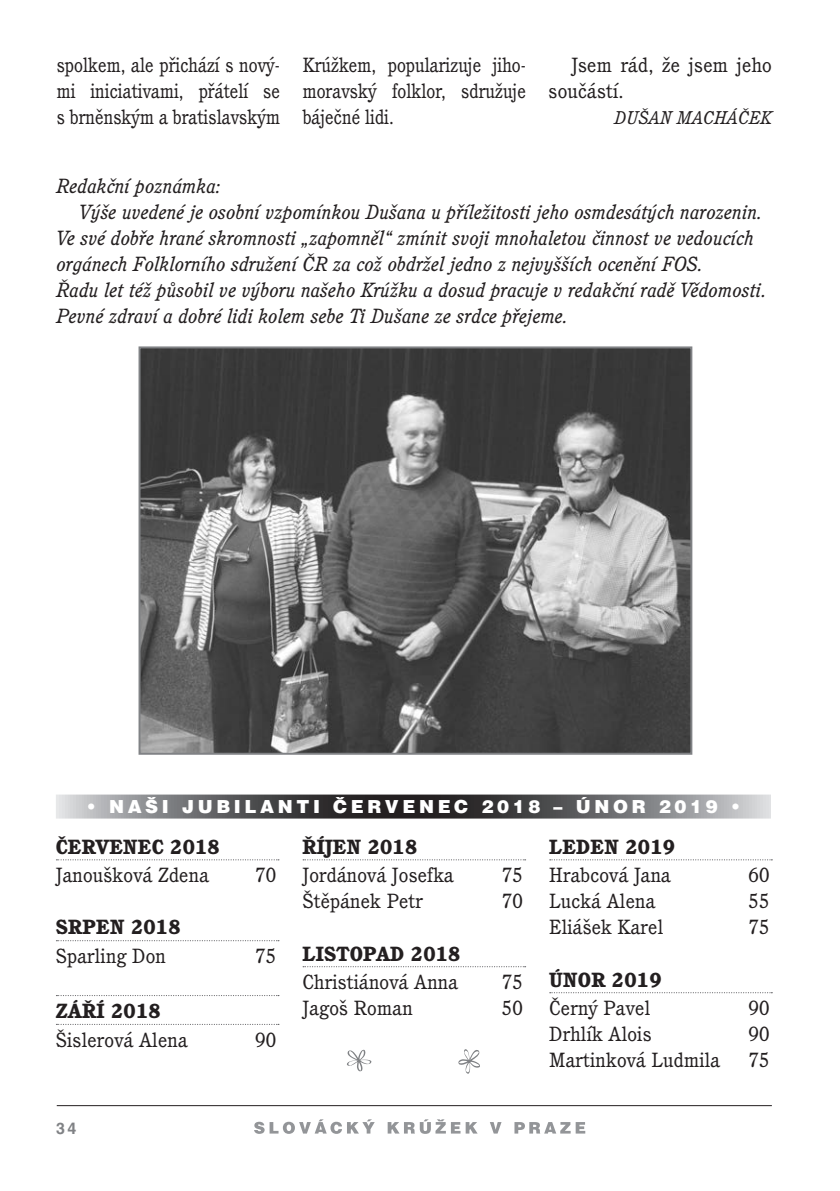
<style>
.page{position:relative;width:840px;height:1191px;background:#fff}
.page>*{position:absolute;margin:0;border:0;box-sizing:border-box;transform-origin:0 0}
.t1{font:italic 20px "Cushing CE";letter-spacing:.01em;color:#231f20}
.t2{font:20px/26px "Cushing CE";letter-spacing:.01em;color:#231f20}
.t3{font:20px/26px "Cushing CE";letter-spacing:.01em;color:#231f20;text-align:justify;scale:.92 1}
.t4{font:800 20px "Cushing CE";letter-spacing:.01em;color:#231f20}
.t5{font:900 18px "Helvetica CE";letter-spacing:.2em;color:#fff}
.t6{font:italic 18px "Cushing CE";letter-spacing:.01em;color:#231f20}
.t7{font:700 16px "Helvetica CE";color:#808285}
</style>
<div class="page">
<hr style="left:57px;top:1105px;width:714px;height:1px;background:#231f20">
<svg style="left:254px;top:1119px;width:331px;height:14px"></svg>
<svg style="left:56px;top:794px;width:714px;height:24px;background:#6a6a6c"></svg>
<svg style="left:56px;top:859px;width:223px;height:1px"></svg>
<svg style="left:56px;top:940px;width:223px;height:1px"></svg>
<svg style="left:56px;top:995px;width:223px;height:1px"></svg>
<svg style="left:56px;top:1023px;width:223px;height:2px"></svg>
<svg style="left:303px;top:859px;width:222px;height:1px"></svg>
<svg style="left:303px;top:966px;width:222px;height:1px"></svg>
<svg style="left:549px;top:859px;width:222px;height:1px"></svg>
<svg style="left:549px;top:992px;width:222px;height:1px"></svg>
<svg style="left:347px;top:1049px;width:24px;height:22px"></svg>
<svg style="left:458px;top:1049px;width:22px;height:25px"></svg>
<img style="left:141px;top:349px;width:548px;height:402px">
<div style="left:138px;top:346px;width:554px;height:408px;border:2px solid #808285"></div>
<p class="t3" style="left:57px;top:54px;width:244px">spolkem, ale přichází s nový&shy;mi iniciativami, přátelí se s brněnským a bratislavským</p>
<p class="t3" style="left:302px;top:54px;width:244px">Krúžkem, popularizuje jiho&shy;moravský folklor, sdružuje báječné lidi.</p>
<p class="t2" style="left:548px;top:54px;width:224px;text-indent:23px">Jsem rád, že jsem jeho součástí.</p>
<p class="t6" style="left:614px;top:111px;width:158px">DUŠAN MACHÁČEK</p>
<p class="t1" style="left:57px;top:178px;width:166px">Redakční poznámka:</p>
<p class="t1" style="left:79px;top:204px;width:684px">Výše uvedené je osobní vzpomínkou Dušana u příležitosti jeho osmdesátých narozenin.</p>
<p class="t1" style="left:57px;top:230px;width:698px">Ve své dobře hrané skromnosti „zapomněl“ zmínit svoji mnohaletou činnost ve vedoucích</p>
<p class="t1" style="left:57px;top:256px;width:647px">orgánech Folklorního sdružení ČR za což obdržel jedno z nejvyšších ocenění FOS.</p>
<p class="t1" style="left:57px;top:282px;width:711px">Řadu let též působil ve výboru našeho Krúžku a dosud pracuje v redakční radě Vědomosti.</p>
<p class="t1" style="left:57px;top:308px;width:513px">Pevné zdraví a dobré lidi kolem sebe Ti Dušane ze srdce přejeme.</p>
<p class="t5" style="left:87px;top:799px;width:654px">• NAŠI JUBILANTI ČERVENEC 2018 – ÚNOR 2019 •</p>
<p class="t4" style="left:56px;top:839px;width:165px">ČERVENEC 2018</p>
<p class="t2" style="left:56px;top:864px;width:154px">Janoušková Zdena</p>
<p class="t2" style="left:255px;top:864px;width:22px">70</p>
<p class="t4" style="left:56px;top:920px;width:126px">SRPEN 2018</p>
<p class="t2" style="left:56px;top:945px;width:112px">Sparling Don</p>
<p class="t2" style="left:255px;top:945px;width:22px">75</p>
<p class="t4" style="left:56px;top:1003px;width:106px">ZÁŘÍ 2018</p>
<p class="t2" style="left:56px;top:1028px;width:133px">Šislerová Alena</p>
<p class="t2" style="left:255px;top:1028px;width:22px">90</p>
<p class="t4" style="left:302px;top:839px;width:116px">ŘÍJEN 2018</p>
<p class="t2" style="left:302px;top:864px;width:153px">Jordánová Josefka</p>
<p class="t2" style="left:501px;top:864px;width:23px">75</p>
<p class="t2" style="left:302px;top:890px;width:122px">Štěpánek Petr</p>
<p class="t2" style="left:501px;top:890px;width:23px">70</p>
<p class="t4" style="left:302px;top:946px;width:159px">LISTOPAD 2018</p>
<p class="t2" style="left:302px;top:971px;width:157px">Christiánová Anna</p>
<p class="t2" style="left:501px;top:971px;width:23px">75</p>
<p class="t2" style="left:302px;top:997px;width:112px">Jagoš Roman</p>
<p class="t2" style="left:501px;top:997px;width:23px">50</p>
<p class="t4" style="left:549px;top:839px;width:127px">LEDEN 2019</p>
<p class="t2" style="left:549px;top:864px;width:123px">Hrabcová Jana</p>
<p class="t2" style="left:748px;top:864px;width:23px">60</p>
<p class="t2" style="left:549px;top:890px;width:108px">Lucká Alena</p>
<p class="t2" style="left:748px;top:890px;width:23px">55</p>
<p class="t2" style="left:549px;top:916px;width:115px">Eliášek Karel</p>
<p class="t2" style="left:748px;top:916px;width:23px">75</p>
<p class="t4" style="left:549px;top:972px;width:114px">ÚNOR 2019</p>
<p class="t2" style="left:549px;top:997px;width:102px">Černý Pavel</p>
<p class="t2" style="left:748px;top:997px;width:23px">90</p>
<p class="t2" style="left:549px;top:1023px;width:104px">Drhlík Alois</p>
<p class="t2" style="left:748px;top:1023px;width:23px">90</p>
<p class="t2" style="left:549px;top:1049px;width:172px">Martinková Ludmila</p>
<p class="t2" style="left:748px;top:1049px;width:23px">75</p>
<p class="t7" style="left:56px;top:1119px;width:22px">34</p>
</div>
